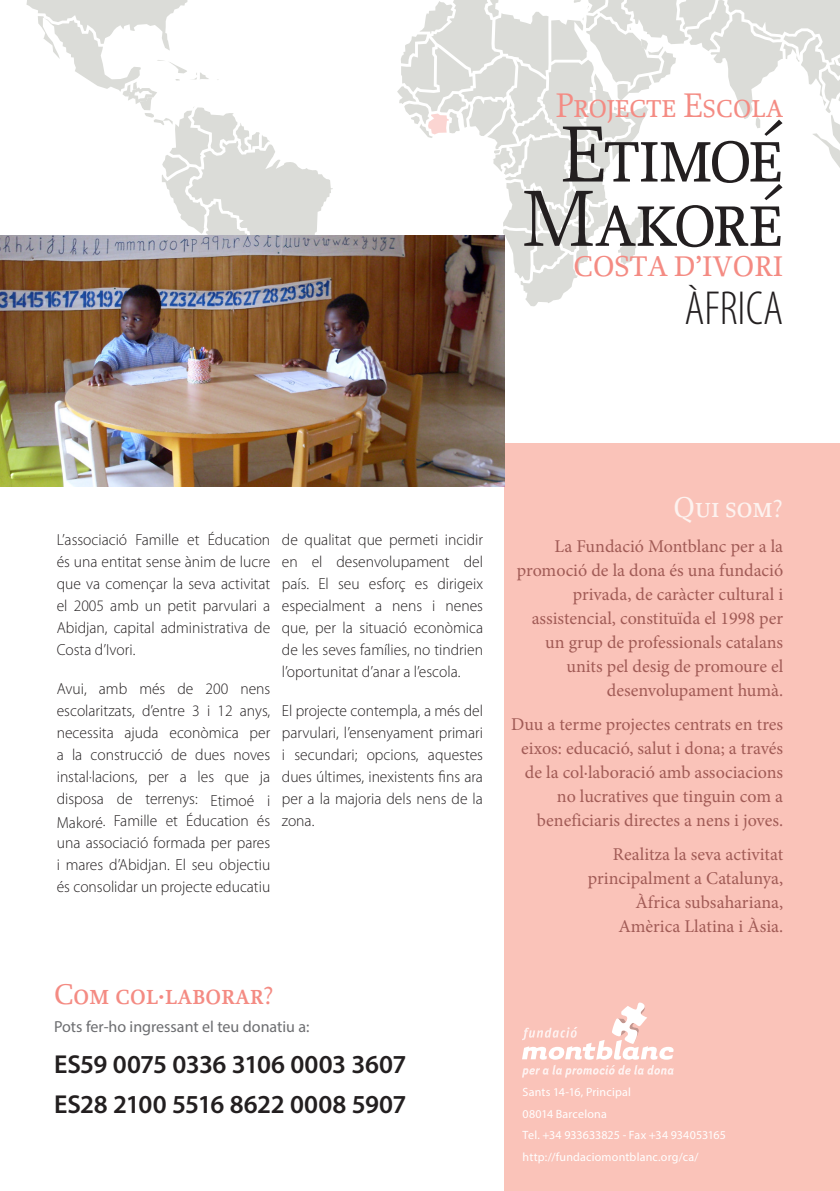
<style>
.page{position:relative;width:840px;height:1191px;background:#fff}
.page>*{position:absolute;margin:0;border:0;box-sizing:border-box;transform-origin:0 0}
.Titulo_-_PROYECTOS{font:84px "Proforma Book SC";letter-spacing:-.03em;color:#231f20}
.Continente_-_titulo{font:300 condensed 48px "Myriad Pro";color:#231f20}
.Titulo_-_PROYECTOS-2{font:36px "Proforma Book SC";letter-spacing:-.01em;color:#f48b83}
.Subtitulo_-_PROYECTO{font:30px "Proforma Medium SC";color:#f48b83}
.Pais_-_Subtitulo_-_P{font:30px "Proforma Medium SC";color:#f48b83}
.entradilla_-_PROYECT{font:30px "Proforma Medium SC";color:#fdf2ef}
.entradilla_-_PROYECT-2{font:600 26px "Myriad Pro";letter-spacing:-.02em;color:#231f20}
.entradilla_-_PROYECT-3{font:18px/24px "Minion Pro";color:#a15b56;text-align:right}
.Normal_-_PROYECTOS{font:300 16px/22px "Myriad Pro";color:#231f20;text-align:justify}
.entradilla_-_PROYECT-4{font:16px "Myriad Pro";color:#6c6d70}
.texto_articulo{font:12px "Myriad Pro";letter-spacing:.015em;color:#fff}
</style>
<div class="page">
<div style="left:504px;top:443px;width:335px;height:748px;background:#fac3b9"></div>
<svg style="left:26px;top:0;width:307px;height:235px"></svg>
<svg style="left:397px;top:0;width:442px;height:306px"></svg>
<svg style="left:522px;top:1002px;width:151px;height:75px"></svg>
<img style="left:0;top:235px;width:504px;height:251px">
<p class="Titulo_-_PROYECTOS-2" style="left:555px;top:83px;width:229px">Projecte Escola</p>
<p class="Titulo_-_PROYECTOS" style="left:559px;top:103px;width:224px">Etimoé</p>
<p class="Titulo_-_PROYECTOS" style="left:521px;top:167px;width:263px">Makoré</p>
<p class="Pais_-_Subtitulo_-_P" style="left:573px;top:248px;width:211px">COSTA D’IVORI</p>
<p class="Continente_-_titulo" style="left:684px;top:280px;width:100px">ÀFRICA</p>
<p class="Normal_-_PROYECTOS" style="left:57px;top:528px;width:215px">L’associació Famille et Éducation és una entitat sense ànim de lucre que va començar la seva activitat el 2005 amb un petit parvulari a Abidjan, capital administrativa de Costa d’Ivori.</p>
<p class="Normal_-_PROYECTOS" style="left:57px;top:677px;width:215px">Avui, amb més de 200 nens escolaritzats, d’entre 3 i 12 anys, necessita ajuda econòmica per a la construcció de dues noves instal·lacions, per a les que ja disposa de terrenys: Etimoé i Makoré. Famille et Éducation és una associació formada per pares i mares d’Abidjan. El seu objectiu és consolidar un projecte educatiu</p>
<p class="Normal_-_PROYECTOS" style="left:282px;top:528px;width:202px">de qualitat que permeti incidir en el desenvolupament del país. El seu esforç es dirigeix especialment a nens i nenes que, per la situació econòmica de les seves famílies, no tindrien l’oportunitat d’anar a l’escola.</p>
<p class="Normal_-_PROYECTOS" style="left:282px;top:699px;width:202px">El projecte contempla, a més del parvulari, l’ensenyament primari i secundari; opcions, aquestes dues últimes, inexistents fins ara per a la majoria dels nens de la zona.</p>
<p class="Subtitulo_-_PROYECTO" style="left:54px;top:976px;width:221px">Com col·laborar?</p>
<p class="entradilla_-_PROYECT-4" style="left:54px;top:1017px;width:257px">Pots fer-ho ingressant el teu donatiu a:</p>
<p class="entradilla_-_PROYECT-2" style="left:54px;top:1047px;width:353px">ES59 0075 0336 3106 0003 3607</p>
<p class="entradilla_-_PROYECT-2" style="left:54px;top:1087px;width:353px">ES28 2100 5516 8622 0008 5907</p>
<p class="entradilla_-_PROYECT" style="left:673px;top:489px;width:111px">Qui som?</p>
<p class="entradilla_-_PROYECT-3" style="left:516px;top:534px;width:267px">La Fundació Montblanc per a la promoció de la dona és una fundació privada, de caràcter cultural i assistencial, constituïda el 1998 per un grup de professionals catalans units pel desig de promoure el desenvolupament humà.</p>
<p class="entradilla_-_PROYECT-3" style="left:511px;top:712px;width:273px">Duu a terme projectes centrats en tres eixos: educació, salut i dona; a través de la col·laboració amb associacions no lucratives que tinguin com a beneficiaris directes a nens i joves.</p>
<p class="entradilla_-_PROYECT-3" style="left:587px;top:842px;width:197px">Realitza la seva activitat principalment a Catalunya,<br>Àfrica subsahariana,<br>Amèrica Llatina i Àsia.</p>
<p class="texto_articulo" style="left:522px;top:1084px;width:110px">Sants 14-16, Principal</p>
<p class="texto_articulo" style="left:522px;top:1106px;width:86px">08014 Barcelona</p>
<p class="texto_articulo" style="left:522px;top:1127px;width:205px">Tel. +34 933633825 - Fax +34 934053165</p>
<p class="texto_articulo" style="left:522px;top:1149px;width:177px">http://fundaciomontblanc.org/ca/</p>
</div>
